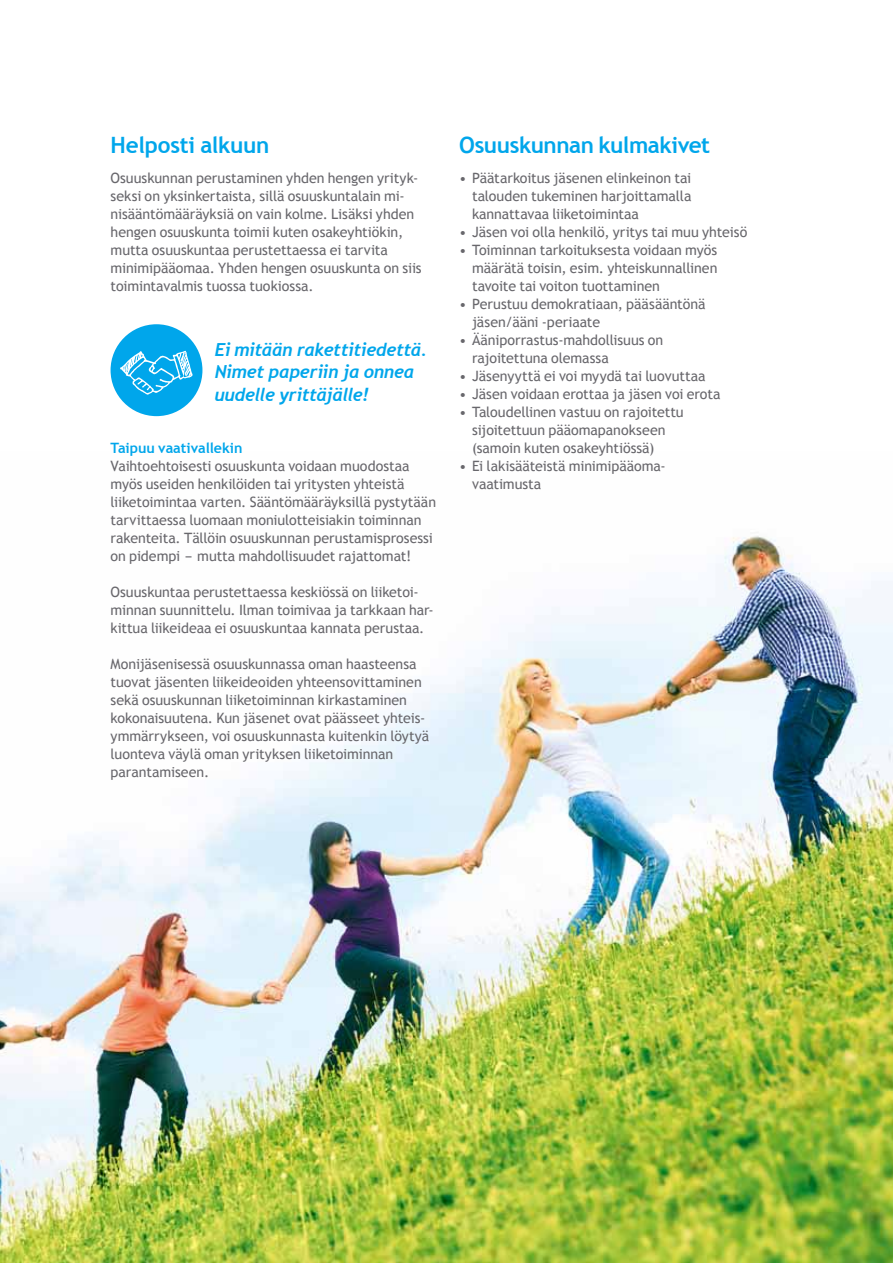
<style>
.page{position:relative;width:893px;height:1263px;background:#fff}
.page>*{position:absolute;margin:0;border:0;box-sizing:border-box;transform-origin:0 0}
.t1{font:700 22.5px "Trebuchet MS";letter-spacing:-.02em;color:#00a6eb}
.t2{font:italic 700 18px/22.5px "Trebuchet";letter-spacing:-.02em;color:#00a6eb}
.t3{font:14.25px/18px "Trebuchet MS";letter-spacing:-.005em;color:#68676c}
.t4{font:700 14.25px "Trebuchet MS";color:#00a6eb}
</style>
<div class="page">
<img style="left:0;top:536px;width:893px;height:727px">
<div style="left:111px;top:324px;width:91px;height:92px;background:#00a6eb;border-radius:50%"></div>
<svg style="left:120px;top:351px;width:73px;height:44px"></svg>
<h1 class="t1" style="left:111px;top:131px;width:161px">Helposti alkuun</h1>
<p class="t3" style="left:111px;top:169px;width:313px">Osuuskunnan perustaminen yhden hengen yrityk&shy;seksi on yksinkertaista, sillä osuuskuntalain mi&shy;nisääntömääräyksiä on vain kolme. Lisäksi yhden hengen osuuskunta toimii kuten osakeyhtiökin, mutta osuuskuntaa perustettaessa ei tarvita minimipääomaa. Yhden hengen osuuskunta on siis toimintavalmis tuossa tuokiossa.</p>
<p class="t2" style="left:215px;top:338px;width:214px">Ei mitään rakettitiedettä.<br>Nimet paperiin ja onnea uudelle yrittäjälle!</p>
<p class="t4" style="left:111px;top:439px;width:134px">Taipuu vaativallekin</p>
<p class="t3" style="left:111px;top:457px;width:327px">Vaihtoehtoisesti osuuskunta voidaan muodostaa myös useiden henkilöiden tai yritysten yhteistä liiketoimintaa varten. Sääntömääräyksillä pystytään tarvittaessa luomaan moniulotteisiakin toiminnan rakenteita. Tällöin osuuskunnan perustamisprosessi on pidempi - mutta mahdollisuudet rajattomat!</p>
<p class="t3" style="left:111px;top:583px;width:325px">Osuuskuntaa perustettaessa keskiössä on liiketoi&shy;minnan suunnittelu. Ilman toimivaa ja tarkkaan har&shy;kittua liikeideaa ei osuuskuntaa kannata perustaa.</p>
<p class="t3" style="left:111px;top:655px;width:320px">Monijäsenisessä osuuskunnassa oman haasteensa tuovat jäsenten liikeideoiden yhteensovittaminen sekä osuuskunnan liiketoiminnan kirkastaminen kokonaisuutena. Kun jäsenet ovat päässeet yhteis&shy;ymmärrykseen, voi osuuskunnasta kuitenkin löytyä luonteva väylä oman yrityksen liiketoiminnan parantamiseen.</p>
<h1 class="t1" style="left:459px;top:131px;width:252px">Osuuskunnan kulmakivet</h1>
<p class="t3" style="left:472px;top:169px;width:221px;text-align:justify;text-indent:-13px">• Päätarkoitus jäsenen elinkeinon tai talouden tukeminen harjoittamalla kannattavaa liiketoimintaa</p>
<p class="t3" style="left:459px;top:223px;width:290px">• Jäsen voi olla henkilö, yritys tai muu yhteisö</p>
<p class="t3" style="left:472px;top:241px;width:247px;text-align:justify;text-indent:-13px">• Toiminnan tarkoituksesta voidaan myös määrätä toisin, esim. yhteiskunnallinen tavoite tai voiton tuottaminen</p>
<p class="t3" style="left:472px;top:295px;width:235px;text-indent:-13px">• Perustuu demokratiaan, pääsääntönä jäsen/ääni -periaate</p>
<p class="t3" style="left:472px;top:331px;width:193px;text-indent:-13px">• Ääniporrastus-mahdollisuus on rajoitettuna olemassa</p>
<p class="t3" style="left:459px;top:367px;width:248px">• Jäsenyyttä ei voi myydä tai luovuttaa</p>
<p class="t3" style="left:459px;top:385px;width:263px">• Jäsen voidaan erottaa ja jäsen voi erota</p>
<p class="t3" style="left:472px;top:403px;width:213px;text-indent:-13px">• Taloudellinen vastuu on rajoitettu sijoitettuun pääomapanokseen (samoin kuten osakeyhtiössä)</p>
<p class="t3" style="left:472px;top:457px;width:195px;text-indent:-13px">• Ei lakisääteistä minimipääoma&shy;vaatimusta</p>
</div>
